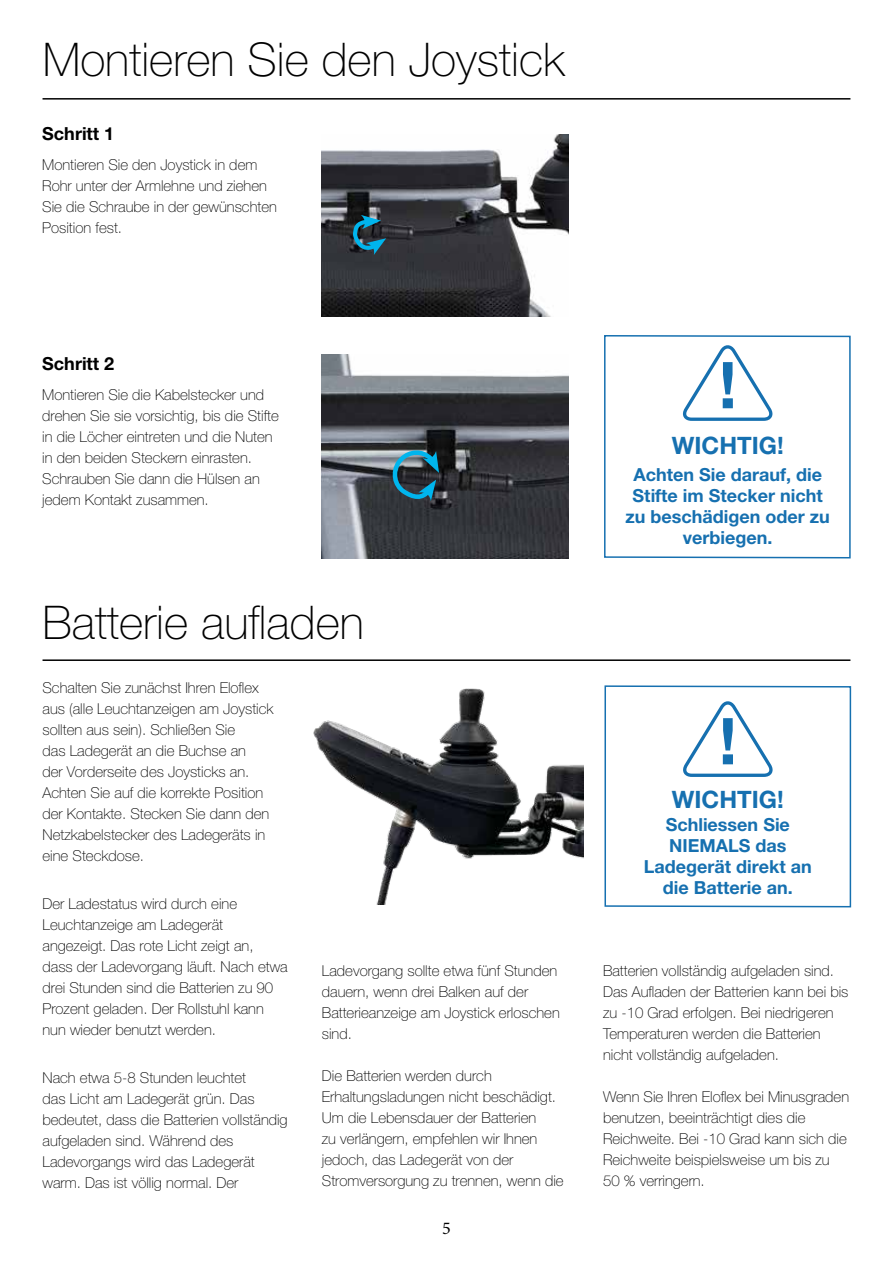
<style>
.page{position:relative;width:893px;height:1263px;background:#fff}
.page>*{position:absolute;margin:0;border:0;box-sizing:border-box;transform-origin:0 0}
.t1{font:100 46.5px "Helvetica Neue LT Pro";color:#000}
.t2{font:700 24px "Helvetica Neue LT Pro";color:#1670b0}
.t3{font:700 18px/21px "Helvetica Neue LT Pro";color:#1670b0;text-align:center}
.t4{font:700 18px "Helvetica Neue LT Pro";color:#000}
.t5{font:18px "Minion Pro";color:#000}
.t6{font:100 15px/21px "Helvetica Neue LT Pro";color:#000}
</style>
<div class="page">
<hr style="left:43px;top:98px;width:807px;height:2px;background:#000">
<img style="left:322px;top:134px;width:246px;height:183px">
<img style="left:322px;top:354px;width:246px;height:204px">
<svg style="left:351px;top:215px;width:35px;height:40px"></svg>
<svg style="left:386px;top:443px;width:53px;height:61px;background:#335968"></svg>
<svg style="left:604px;top:335px;width:247px;height:224px"></svg>
<svg style="left:678px;top:345px;width:95px;height:77px"></svg>
<img style="left:313px;top:689px;width:271px;height:216px">
<svg style="left:604px;top:685px;width:248px;height:223px"></svg>
<hr style="left:43px;top:659px;width:807px;height:2px;background:#000">
<svg style="left:678px;top:701px;width:96px;height:77px"></svg>
<h1 class="t1" style="left:43px;top:33px;width:523px">Montieren Sie den Joystick</h1>
<p class="t4" style="left:42px;top:123px;width:74px">Schritt 1</p>
<p class="t6" style="left:42px;top:154px;width:236px">Montieren Sie den Joystick in dem<br>Rohr unter der Armlehne und ziehen<br>Sie die Schraube in der gewünschten<br>Position fest.</p>
<p class="t4" style="left:42px;top:353px;width:74px">Schritt 2</p>
<p class="t6" style="left:42px;top:384px;width:238px">Montieren Sie die Kabelstecker und drehen Sie sie vorsichtig, bis die Stifte in die Löcher eintreten und die Nuten in den beiden Steckern einrasten.<br>Schrauben Sie dann die Hülsen an jedem Kontakt zusammen.</p>
<h1 class="t1" style="left:43px;top:596px;width:323px">Batterie aufladen</h1>
<p class="t6" style="left:43px;top:677px;width:232px">Schalten Sie zunächst Ihren Eloflex aus (alle Leuchtanzeigen am Joystick sollten aus sein). Schließen Sie<br>das Ladegerät an die Buchse an<br>der Vorderseite des Joysticks an.<br>Achten Sie auf die korrekte Position der Kontakte. Stecken Sie dann den<br>Netzkabelstecker des Ladegeräts in eine Steckdose.</p>
<p class="t6" style="left:43px;top:893px;width:247px">Der Ladestatus wird durch eine Leuchtanzeige am Ladegerät angezeigt. Das rote Licht zeigt an,<br>dass der Ladevorgang läuft. Nach etwa drei Stunden sind die Batterien zu 90<br>Prozent geladen. Der Rollstuhl kann nun wieder benutzt werden.</p>
<p class="t6" style="left:43px;top:1067px;width:247px">Nach etwa 5-8 Stunden leuchtet<br>das Licht am Ladegerät grün. Das bedeutet, dass die Batterien vollständig aufgeladen sind. Während des Ladevorgangs wird das Ladegerät warm. Das ist völlig normal. Der</p>
<p class="t6" style="left:322px;top:960px;width:239px">Ladevorgang sollte etwa fünf Stunden dauern, wenn drei Balken auf der<br>Batterieanzeige am Joystick erloschen sind.</p>
<p class="t6" style="left:322px;top:1065px;width:243px">Die Batterien werden durch Erhaltungsladungen nicht beschädigt.<br>Um die Lebensdauer der Batterien<br>zu verlängern, empfehlen wir Ihnen jedoch, das Ladegerät von der Stromversorgung zu trennen, wenn die</p>
<p class="t5" style="left:442px;top:1217px;width:10px">5</p>
<h2 class="t2" style="left:672px;top:431px;width:113px">WICHTIG!</h2>
<p class="t3" style="left:626px;top:463px;width:206px">Achten Sie darauf, die<br>Stifte im Stecker nicht zu beschädigen oder zu verbiegen.</p>
<h2 class="t2" style="left:672px;top:784px;width:113px">WICHTIG!</h2>
<p class="t3" style="left:644px;top:814px;width:169px">Schliessen Sie<br>NIEMALS das<br>Ladegerät direkt an die Batterie an.</p>
<p class="t6" style="left:603px;top:960px;width:247px">Batterien vollständig aufgeladen sind.<br>Das Aufladen der Batterien kann bei bis zu -10 Grad erfolgen. Bei niedrigeren Temperaturen werden die Batterien nicht vollständig aufgeladen.</p>
<p class="t6" style="left:603px;top:1086px;width:248px">Wenn Sie Ihren Eloflex bei Minusgraden benutzen, beeinträchtigt dies die Reichweite. Bei -10 Grad kann sich die Reichweite beispielsweise um bis zu 50 % verringern.</p>
</div>
